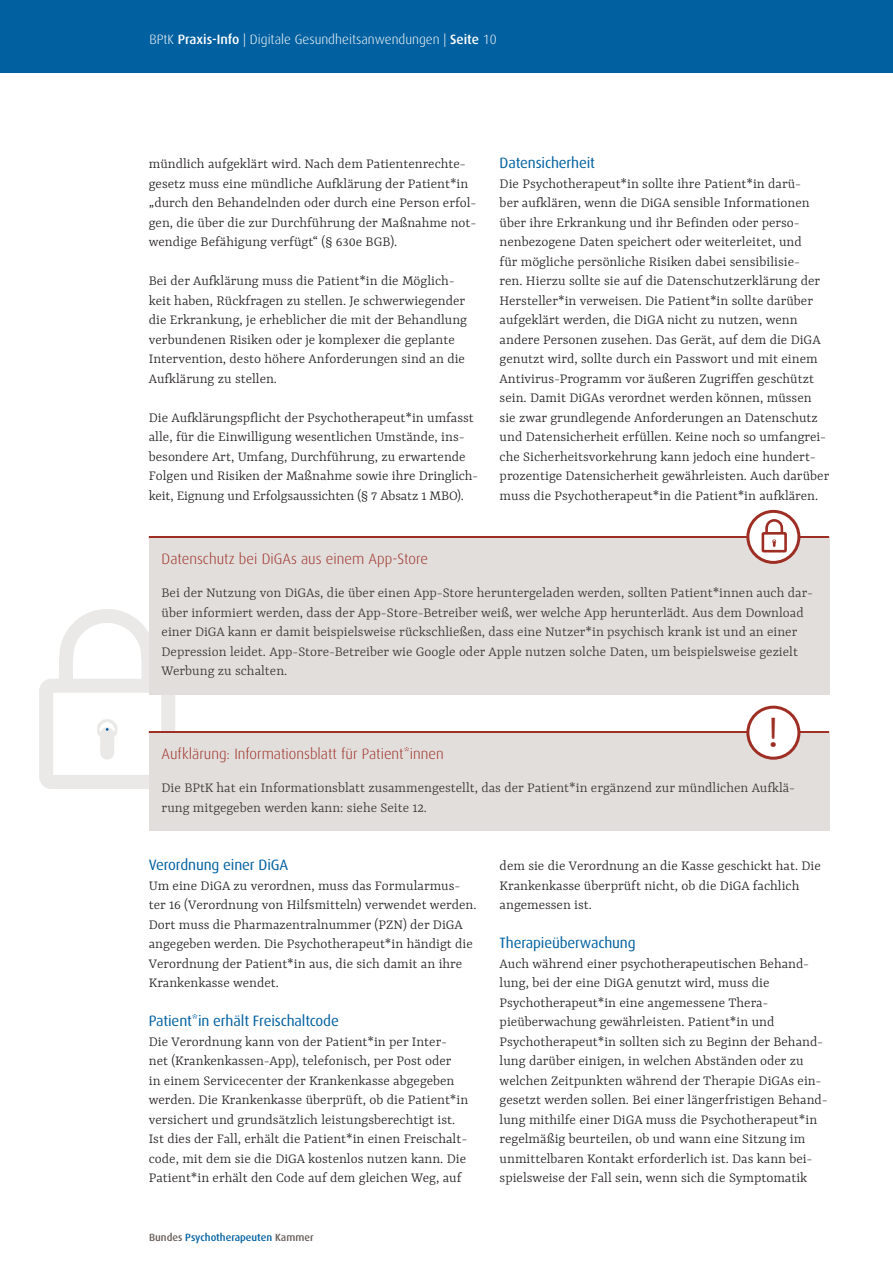
<style>
.page{position:relative;width:893px;height:1263px;background:#fff}
.page>*{position:absolute;margin:0;border:0;box-sizing:border-box;transform-origin:0 0}
.t1{font:44.55px "Corporate S";color:#9e2e24}
.fliesstext_yrsa_10_1{font:300 15px/19.5px "Yrsa";color:#231f20}
.fliesstext-auf-fläch{font:300 15px/19.5px "Yrsa";color:#3a332f}
.H2_subline_12{font:15px "Dax";letter-spacing:-.01em;color:#0060a0}
.fliesstext-h2-_auf-f{font:300 15px "Dax";color:#9e2e24}
.t2{font:300 13.5px "Dax";color:#fff}
.t3{font:500 10.5px "Dax";color:#0060a0}
.s1{font-weight:500}
.s2{color:#655c57}
</style>
<div class="page">
<div style="left:0;top:0;width:893px;height:72px;background:#0060a0"></div>
<div style="left:39px;top:679px;width:136px;height:110px;border:14px solid #eae9e8;border-radius:5px"></div>
<div style="left:100px;top:734px;width:14px;height:19px;background:#eae9e8"></div>
<svg style="left:59px;top:609px;width:90px;height:51px"></svg>
<div style="left:59px;top:660px;width:14px;height:21px;background:#eae9e8"></div>
<div style="left:141px;top:660px;width:14px;height:21px;background:#eae9e8"></div>
<div style="left:97px;top:719px;width:20px;height:21px;border:18px solid #eae9e8;border-radius:50%"></div>
<hr style="left:149px;top:536px;width:680px;height:3px;background:#9e2e24">
<div style="left:149px;top:538px;width:680px;height:40px;background:#e1dedc"></div>
<div style="left:149px;top:577px;width:680px;height:118px;background:#e1dedc"></div>
<hr style="left:149px;top:731px;width:680px;height:3px;background:#9e2e24">
<div style="left:149px;top:733px;width:680px;height:40px;background:#e1dedc"></div>
<div style="left:149px;top:772px;width:680px;height:59px;background:#e1dedc"></div>
<svg style="left:748px;top:511px;width:51px;height:51px"></svg>
<div style="left:746px;top:510px;width:54px;height:54px;border:3px solid #9e2e24;border-radius:50%"></div>
<div style="left:762px;top:532px;width:25px;height:20px;border:3px solid #9e2e24"></div>
<svg style="left:764px;top:518px;width:20px;height:190px"></svg>
<div style="left:748px;top:707px;width:51px;height:51px;background:#fff;border-radius:50%"></div>
<div style="left:746px;top:706px;width:54px;height:54px;border:3px solid #9e2e24;border-radius:50%"></div>
<p class="t2" style="left:149px;top:32px;width:349px">BPtK <span class="s1">Praxis-Info</span> | Digitale Gesundheitsanwendungen | <span class="s1">Seite</span> 10</p>
<p class="fliesstext_yrsa_10_1" style="left:149px;top:154px;width:329px">mündlich aufgeklärt wird. Nach dem Patientenrechte&shy;gesetz muss eine mündliche Aufklärung der Patient*in „durch den Behandelnden oder durch eine Person erfol&shy;gen, die über die zur Durchführung der Maßnahme not&shy;wendige Befähigung verfügt“ (§ 630e BGB).</p>
<p class="fliesstext_yrsa_10_1" style="left:149px;top:271px;width:320px">Bei der Aufklärung muss die Patient*in die Möglich&shy;keit haben, Rückfragen zu stellen. Je schwerwiegender die Erkrankung, je erheblicher die mit der Behandlung verbundenen Risiken oder je komplexer die geplante Intervention, desto höhere Anforderungen sind an die Aufklärung zu stellen.</p>
<p class="fliesstext_yrsa_10_1" style="left:149px;top:407px;width:331px">Die Aufklärungspflicht der Psychotherapeut*in umfasst alle, für die Einwilligung wesentlichen Umstände, ins&shy;besondere Art, Umfang, Durchführung, zu erwartende Folgen und Risiken der Maßnahme sowie ihre Dringlich&shy;keit, Eignung und Erfolgsaussichten (§ 7 Absatz 1 MBO).</p>
<h2 class="H2_subline_12" style="left:500px;top:155px;width:97px">Datensicherheit</h2>
<p class="fliesstext_yrsa_10_1" style="left:500px;top:173px;width:331px">Die Psychotherapeut*in sollte ihre Patient*in darü-<br>ber aufklären, wenn die DiGA sensible Informationen über ihre Erkrankung und ihr Befinden oder perso&shy;nenbezogene Daten speichert oder weiterleitet, und<br>für mögliche persönliche Risiken dabei sensibilisie-<br>ren. Hierzu sollte sie auf die Datenschutzerklärung der Hersteller*in verweisen. Die Patient*in sollte darüber aufgeklärt werden, die DiGA nicht zu nutzen, wenn andere Personen zusehen. Das Gerät, auf dem die DiGA genutzt wird, sollte durch ein Passwort und mit einem Antivirus-Programm vor äußeren Zugriffen geschützt sein. Damit DiGAs verordnet werden können, müssen sie zwar grundlegende Anforderungen an Datenschutz und Datensicherheit erfüllen. Keine noch so umfangrei&shy;che Sicherheitsvorkehrung kann jedoch eine hundert&shy;prozentige Datensicherheit gewährleisten. Auch darüber muss die Psychotherapeut*in die Patient*in aufklären.</p>
<p class="fliesstext-h2-_auf-f" style="left:162px;top:551px;width:268px">Datenschutz bei DiGAs aus einem App-Store</p>
<p class="fliesstext-auf-fläch" style="left:162px;top:583px;width:653px">Bei der Nutzung von DiGAs, die über einen App-Store heruntergeladen werden, sollten Patient*innen auch dar&shy;über informiert werden, dass der App-Store-Betreiber weiß, wer welche App herunterlädt. Aus dem Download einer DiGA kann er damit beispielsweise rückschließen, dass eine Nutzer*in psychisch krank ist und an einer Depression leidet. App-Store-Betreiber wie Google oder Apple nutzen solche Daten, um beispielsweise gezielt Werbung zu schalten.</p>
<h1 class="t1" style="left:768px;top:703px;width:13px">!</h1>
<p class="fliesstext-h2-_auf-f" style="left:162px;top:746px;width:284px">Aufklärung: Informationsblatt für Patient*innen</p>
<p class="fliesstext-auf-fläch" style="left:162px;top:778px;width:635px">Die BPtK hat ein Informationsblatt zusammengestellt, das der Patient*in ergänzend zur mündlichen Aufklä&shy;rung mitgegeben werden kann: siehe Seite 12.</p>
<h2 class="H2_subline_12" style="left:149px;top:857px;width:141px">Verordnung einer DiGA</h2>
<p class="fliesstext_yrsa_10_1" style="left:149px;top:875px;width:329px">Um eine DiGA zu verordnen, muss das Formularmus&shy;ter 16 (Verordnung von Hilfsmitteln) verwendet werden.<br>Dort muss die Pharmazentralnummer (PZN) der DiGA angegeben werden. Die Psychotherapeut*in händigt die Verordnung der Patient*in aus, die sich damit an ihre Krankenkasse wendet.</p>
<h2 class="H2_subline_12" style="left:149px;top:1013px;width:192px">Patient*in erhält Freischaltcode</h2>
<p class="fliesstext_yrsa_10_1" style="left:149px;top:1031px;width:321px">Die Verordnung kann von der Patient*in per Inter&shy;net (Krankenkassen-App), telefonisch, per Post oder<br>in einem Servicecenter der Krankenkasse abgegeben werden. Die Krankenkasse überprüft, ob die Patient*in versichert und grundsätzlich leistungsberechtigt ist.<br>Ist dies der Fall, erhält die Patient*in einen Freischalt&shy;code, mit dem sie die DiGA kostenlos nutzen kann. Die Patient*in erhält den Code auf dem gleichen Weg, auf</p>
<p class="t3" style="left:149px;top:1231px;width:166px"><span class="s2">Bundes</span> Psychotherapeuten <span class="s2">Kammer</span></p>
<p class="fliesstext_yrsa_10_1" style="left:500px;top:856px;width:323px">dem sie die Verordnung an die Kasse geschickt hat. Die<br>Krankenkasse überprüft nicht, ob die DiGA fachlich angemessen ist.</p>
<h2 class="H2_subline_12" style="left:500px;top:935px;width:137px">Therapieüberwachung</h2>
<p class="fliesstext_yrsa_10_1" style="left:500px;top:953px;width:330px">Auch während einer psychotherapeutischen Behand&shy;lung, bei der eine DiGA genutzt wird, muss die Psychotherapeut*in eine angemessene Thera&shy;pieüberwachung gewährleisten. Patient*in und Psychotherapeut*in sollten sich zu Beginn der Behand&shy;lung darüber einigen, in welchen Abständen oder zu welchen Zeitpunkten während der Therapie DiGAs ein&shy;gesetzt werden sollen. Bei einer längerfristigen Behand&shy;lung mithilfe einer DiGA muss die Psychotherapeut*in regelmäßig beurteilen, ob und wann eine Sitzung im unmittelbaren Kontakt erforderlich ist. Das kann bei&shy;spielsweise der Fall sein, wenn sich die Symptomatik</p>
</div>
